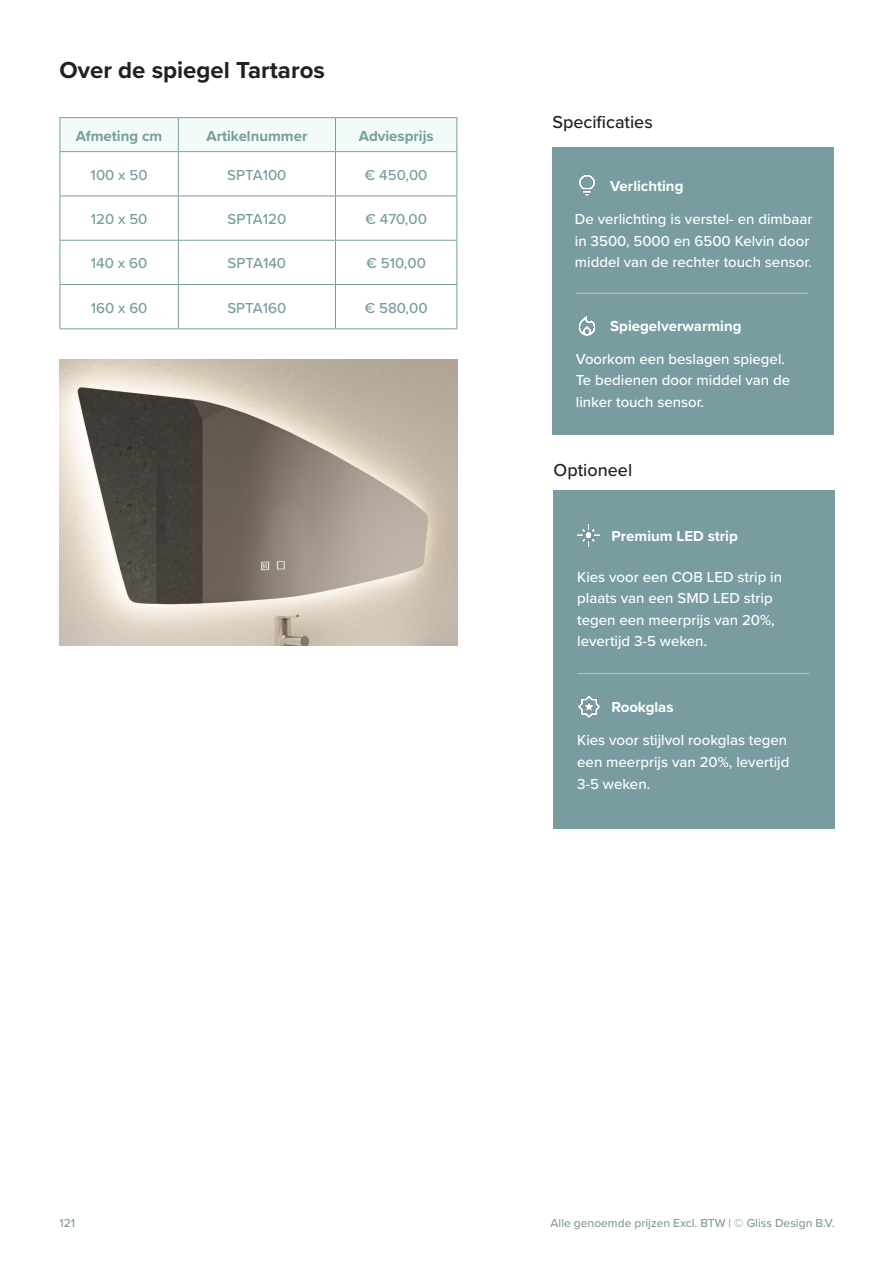
<style>
.page{position:relative;width:893px;height:1263px;background:#fff}
.page>*{position:absolute;margin:0;border:0;box-sizing:border-box;transform-origin:0 0}
.Gliss_projectset_titels{font:700 24px "Proxima Nova";color:#231f20}
.Gliss_Titel_Zwart_Klein{font:500 18px "Proxima Nova";color:#231f20}
.t1{font:500 15px/21.6px "Proxima Nova";color:#fff}
.Basis_tekst{font:500 15px "Proxima Nova";color:#789ca0}
.t2{font:700 15px "Proxima Nova";color:#fff}
.Kopje{font:700 15px "Proxima Nova";color:#789ca0}
.t3{font:500 12px "Proxima Nova";color:#4f6d73}
</style>
<div class="page">
<div style="left:60px;top:118px;width:118px;height:34px;background:#f2fafa"></div>
<div style="left:179px;top:118px;width:278px;height:33px;background:#f2fafa"></div>
<hr style="left:60px;top:117px;width:118px;height:1px;background:#789ca0">
<hr style="left:60px;top:118px;width:1px;height:33px;background:#789ca0">
<hr style="left:178px;top:117px;width:157px;height:1px;background:#789ca0">
<hr style="left:178px;top:118px;width:1px;height:33px;background:#789ca0">
<hr style="left:335px;top:117px;width:122px;height:1px;background:#789ca0">
<hr style="left:335px;top:118px;width:1px;height:33px;background:#789ca0">
<hr style="left:457px;top:118px;width:1px;height:33px;background:#789ca0">
<hr style="left:60px;top:151px;width:118px;height:1px;background:#789ca0">
<hr style="left:60px;top:152px;width:1px;height:44px;background:#789ca0">
<hr style="left:178px;top:151px;width:157px;height:1px;background:#789ca0">
<hr style="left:178px;top:152px;width:1px;height:44px;background:#789ca0">
<hr style="left:335px;top:151px;width:122px;height:1px;background:#789ca0">
<hr style="left:335px;top:152px;width:1px;height:44px;background:#789ca0">
<hr style="left:457px;top:152px;width:1px;height:44px;background:#789ca0">
<hr style="left:60px;top:196px;width:118px;height:1px;background:#789ca0">
<hr style="left:60px;top:196px;width:1px;height:44px;background:#789ca0">
<hr style="left:178px;top:196px;width:157px;height:1px;background:#789ca0">
<hr style="left:178px;top:196px;width:1px;height:44px;background:#789ca0">
<hr style="left:335px;top:196px;width:122px;height:1px;background:#789ca0">
<hr style="left:335px;top:196px;width:1px;height:44px;background:#789ca0">
<hr style="left:457px;top:196px;width:1px;height:44px;background:#789ca0">
<hr style="left:60px;top:240px;width:118px;height:1px;background:#789ca0">
<hr style="left:60px;top:241px;width:1px;height:43px;background:#789ca0">
<hr style="left:178px;top:240px;width:157px;height:1px;background:#789ca0">
<hr style="left:178px;top:241px;width:1px;height:43px;background:#789ca0">
<hr style="left:335px;top:240px;width:122px;height:1px;background:#789ca0">
<hr style="left:335px;top:241px;width:1px;height:43px;background:#789ca0">
<hr style="left:457px;top:241px;width:1px;height:43px;background:#789ca0">
<hr style="left:60px;top:284px;width:118px;height:1px;background:#789ca0">
<hr style="left:60px;top:285px;width:1px;height:43px;background:#789ca0">
<hr style="left:178px;top:284px;width:157px;height:1px;background:#789ca0">
<hr style="left:178px;top:285px;width:1px;height:43px;background:#789ca0">
<hr style="left:335px;top:284px;width:122px;height:1px;background:#789ca0">
<hr style="left:335px;top:285px;width:1px;height:43px;background:#789ca0">
<hr style="left:457px;top:285px;width:1px;height:43px;background:#789ca0">
<hr style="left:60px;top:328px;width:118px;height:1px;background:#789ca0">
<hr style="left:178px;top:328px;width:157px;height:1px;background:#789ca0">
<hr style="left:335px;top:328px;width:122px;height:1px;background:#789ca0">
<img style="left:60px;top:359px;width:397px;height:287px">
<div style="left:552px;top:147px;width:281px;height:288px;background:#789ca0"></div>
<hr style="left:576px;top:293px;width:232px;height:1px;background:#fff">
<img style="left:578px;top:315px;width:18px;height:21px">
<img style="left:578px;top:174px;width:18px;height:22px">
<div style="left:554px;top:491px;width:281px;height:338px;background:#789ca0"></div>
<hr style="left:577px;top:673px;width:232px;height:1px;background:#fff">
<img style="left:578px;top:695px;width:22px;height:23px">
<img style="left:577px;top:523px;width:23px;height:24px">
<p class="Gliss_projectset_titels" style="left:60px;top:53px;width:267px">Over de spiegel Tartaros</p>
<p class="Kopje" style="left:76px;top:124px;width:88px">Afmeting cm</p>
<p class="Kopje" style="left:206px;top:124px;width:102px">Artikelnummer</p>
<p class="Kopje" style="left:359px;top:124px;width:76px">Adviesprijs</p>
<p class="Basis_tekst" style="left:91px;top:164px;width:59px">100 x 50</p>
<p class="Basis_tekst" style="left:227px;top:164px;width:61px">SPTA100</p>
<p class="Basis_tekst" style="left:365px;top:164px;width:64px">€ 450,00</p>
<p class="Basis_tekst" style="left:91px;top:208px;width:58px">120 x 50</p>
<p class="Basis_tekst" style="left:227px;top:208px;width:60px">SPTA120</p>
<p class="Basis_tekst" style="left:365px;top:208px;width:63px">€ 470,00</p>
<p class="Basis_tekst" style="left:91px;top:252px;width:58px">140 x 60</p>
<p class="Basis_tekst" style="left:228px;top:252px;width:60px">SPTA140</p>
<p class="Basis_tekst" style="left:366px;top:252px;width:61px">€ 510,00</p>
<p class="Basis_tekst" style="left:91px;top:296px;width:58px">160 x 60</p>
<p class="Basis_tekst" style="left:227px;top:296px;width:60px">SPTA160</p>
<p class="Basis_tekst" style="left:365px;top:296px;width:64px">€ 580,00</p>
<p class="Gliss_Titel_Zwart_Klein" style="left:552px;top:109px;width:102px">Specificaties</p>
<p class="t2" style="left:610px;top:175px;width:75px">Verlichting</p>
<p class="t1" style="left:575px;top:208px;width:239px">De verlichting is verstel- en dimbaar in 3500, 5000 en 6500 Kelvin door middel van de rechter touch sensor.</p>
<p class="t2" style="left:610px;top:315px;width:133px">Spiegelverwarming</p>
<p class="t1" style="left:576px;top:347px;width:216px">Voorkom een beslagen spiegel.<br>Te bedienen door middel van de linker touch sensor.</p>
<p class="Gliss_Titel_Zwart_Klein" style="left:554px;top:456px;width:80px">Optioneel</p>
<p class="t2" style="left:612px;top:525px;width:128px">Premium LED strip</p>
<p class="t1" style="left:577px;top:565px;width:206px">Kies voor een COB LED strip in plaats van een SMD LED strip tegen een meerprijs van 20%, levertijd 3-5 weken.</p>
<p class="t2" style="left:612px;top:696px;width:63px">Rookglas</p>
<p class="t1" style="left:577px;top:729px;width:214px">Kies voor stijlvol rookglas tegen een meerprijs van 20%, levertijd<br>3-5 weken.</p>
<p class="t3" style="left:60px;top:1214px;width:17px">121</p>
<p class="t3" style="left:551px;top:1214px;width:286px">Alle genoemde prijzen Excl. BTW | © Gliss Design B.V.</p>
</div>
